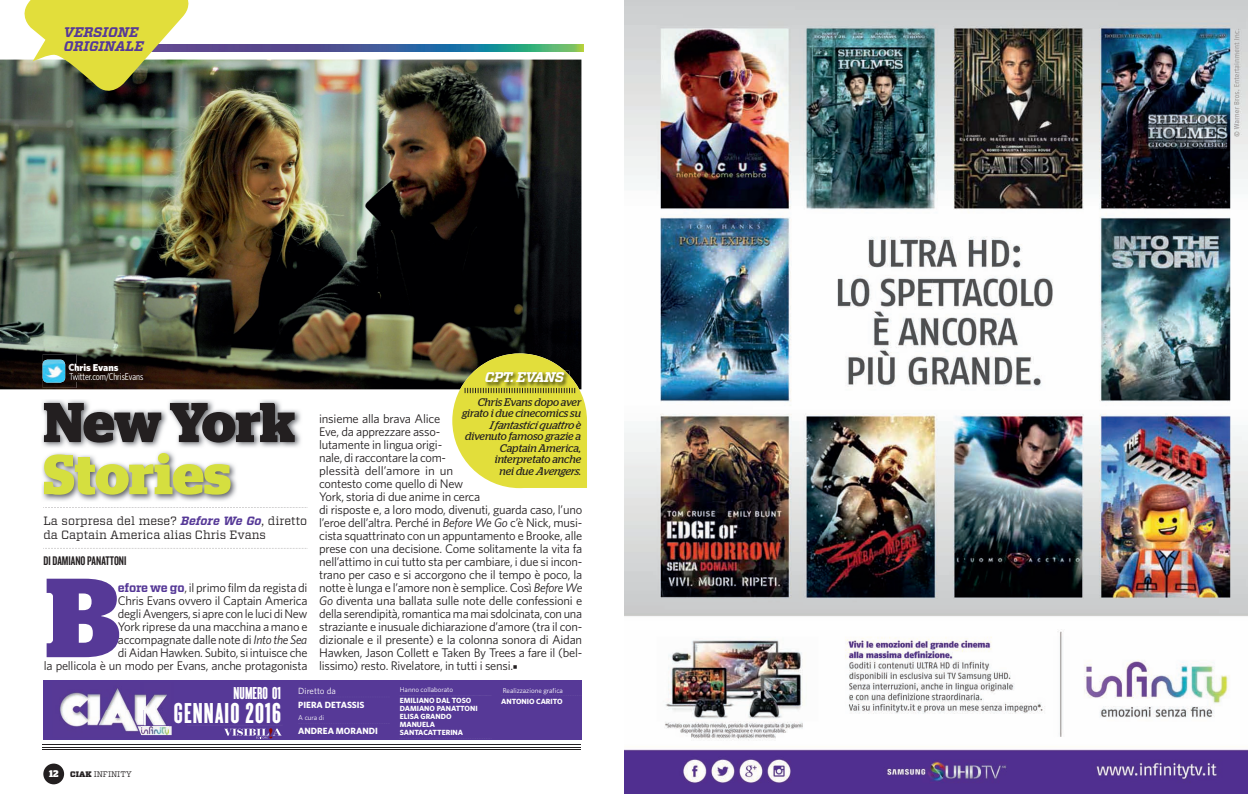
<style>
.page{position:relative;width:1248px;height:794px;background:#fff}
.page>*{position:absolute;margin:0;border:0;box-sizing:border-box;transform-origin:0 0}
.t1{font:700 112.1px "Stag";color:#563997}
.t2{font:700 55.8px "Stag";letter-spacing:-.02em;color:#231f20}
.t3{font:700 55.8px "Stag";letter-spacing:-.005em;color:#d5df3f}
.t4{font:30px "Cyclone Layers Background";letter-spacing:.04em;color:#fff}
.t5{font:18px "Cyclone Layers Background";color:#fff}
.t6{font:italic 700 14px "Vitesse";letter-spacing:-.04em;color:#fff}
.t7{font:italic 700 13.9px/13.9px "Vitesse";color:#563997}
.t8{font:13px "Knockout 48 Featherweight";color:#231f20}
.t9{font:12.5px/13px "Whitney";letter-spacing:-.02em;color:#231f20;text-align:right}
.t10{font:12px/14.4px "Vitesse";color:#231f20}
.t11{font:italic 11px/11.5px "Stag";letter-spacing:-.005em;color:#231f20;text-align:right}
.t12{font:10px "Whitney Condensed";color:#fff}
.t13{font:900 10px "Whitney";color:#fff}
.t14{font:700 9px "Whitney";color:#fff}
.t15{font:9px "Whitney";color:#fff}
.t16{font:8px "Vitesse";color:#231f20}
.t17{font:700 7.5px/8px "Whitney";color:#fff}
.t18{font:7px "Whitney";color:#fff}
.s1{font-weight:700;font-style:italic;color:#563997}
.s2{font-family:"Vitesse";font-weight:700;font-size:12px;color:#563997}
.s3{font-style:italic}
.s4{font-family:"Minion Pro";font-size:12px}
.s5{font-family:"Stag";font-weight:700;font-size:9.6px;color:#fff}
.s6{font-weight:900}
</style>
<div class="page">
<img style="left:196px;top:44px;width:387px;height:7px">
<hr style="left:43px;top:749px;width:538px;height:1px;background:#231f20">
<hr style="left:43px;top:747px;width:538px;height:1px;background:#231f20">
<hr style="left:43px;top:745px;width:538px;height:1px;background:#231f20">
<div style="left:43px;top:680px;width:539px;height:60px;background:#563997"></div>
<img style="left:59px;top:688px;width:112px;height:48px">
<svg style="left:137px;top:726px;width:35px;height:9px"></svg>
<img style="left:142px;top:726px;width:27px;height:8px">
<svg style="left:403px;top:695px;width:84px;height:1px"></svg>
<svg style="left:224px;top:728px;width:58px;height:10px"></svg>
<img style="left:0;top:60px;width:581px;height:329px">
<img style="left:42px;top:400px;width:259px;height:101px">
<svg style="left:43px;top:507px;width:264px;height:1px"></svg>
<svg style="left:43px;top:548px;width:264px;height:1px"></svg>
<svg style="left:452px;top:353px;width:135px;height:135px;background:#ccc945"></svg>
<img style="left:43px;top:354px;width:33px;height:34px">
<svg style="left:69px;top:363px;width:7px;height:18px"></svg>
<img style="left:43px;top:359px;width:22px;height:23px">
<div style="left:43px;top:763px;width:21px;height:21px;background:#231f20;border-radius:50%"></div>
<img style="left:624px;top:0;width:623px;height:794px">
<svg style="left:17px;top:0;width:179px;height:98px;background:#b5b55a"></svg>
<p class="t7" style="left:64px;top:25px;width:81px">VERSIONE<br>ORIGINALE</p>
<p class="t13" style="left:68px;top:360px;width:52px">Chris Evans</p>
<p class="t12" style="left:69px;top:370px;width:76px">Twitter.com/ChrisEvans</p>
<h2 class="t2" style="left:43px;top:390px;width:253px">New York</h2>
<h2 class="t3" style="left:43px;top:442px;width:189px">Stories</h2>
<p class="t10" style="left:43px;top:513px;width:265px">La sorpresa del mese? <span class="s1">Before We Go</span>, diretto da Captain America alias Chris Evans</p>
<p class="t8" style="left:43px;top:552px;width:85px">DI DAMIANO PANATTONI</p>
<h1 class="t1" style="left:46px;top:552px;width:76px">B</h1>
<p class="t9" style="left:44px;top:581px;width:265px"><span class="s2">efore we go</span>, il primo film da regista di<br>Chris Evans ovvero il Captain America<br>degli Avengers, si apre con le luci di New<br>York riprese da una macchina a mano e accompagnate dalle note di <span class="s3">Into the Sea<br></span>di Aidan Hawken. Subito, si intuisce che<br>la pellicola è un modo per Evans, anche protagonista</p>
<p class="t6" style="left:485px;top:368px;width:81px">CPT. EVANS</p>
<p class="t11" style="left:462px;top:396px;width:121px">Chris Evans dopo aver girato i due cinecomics su<br>I fantasticiquattro è divenuto famoso grazie a<br>Captain America, interpretato anche<br>nei due Avengers.</p>
<p class="t9" style="left:319px;top:412px;width:265px;text-align:left">insieme alla brava Alice<br>Eve, da apprezzare asso-<br>lutamente in lingua origi-<br>nale, di raccontare la com-<br>plessità dell’amore in un<br>contesto come quello di New<br>York, storia di due anime in cerca<br>di risposte e, a loro modo, divenuti, guarda caso, l’uno l’eroe dell’altra. Perché in <span class="s3">Before We Go</span> c’è Nick, musi&shy;cista squattrinato con un appuntamento e Brooke, alle prese con una decisione. Come solitamente la vita fa nell’attimo in cui tutto sta per cambiare, i due si incon&shy;trano per caso e si accorgono che il tempo è poco, la notte è lunga e l’amore non è semplice. Così <span class="s3">Before We Go</span> diventa una ballata sulle note delle confessioni e della serendipità, romantica ma mai sdolcinata, con una straziante e inusuale dichiarazione d’amore (tra il con&shy;dizionale e il presente) e la colonna sonora di Aidan Hawken, Jason Collett e Taken By Trees a fare il (bel&shy;lissimo) resto. Rivelatore, in tutti i sensi.<span class="s4">■</span></p>
<p class="t16" style="left:49px;top:769px;width:84px"><span class="s5">12</span> <span class="s6">CIAK</span> INFINITY</p>
<h3 class="t5" style="left:233px;top:681px;width:49px">NUMERO 01</h3>
<h3 class="t4" style="left:174px;top:692px;width:109px">GENNAIO 2016</h3>
<p class="t15" style="left:298px;top:685px;width:39px">Diretto da</p>
<p class="t14" style="left:298px;top:698px;width:68px">PIERA DETASSIS</p>
<p class="t18" style="left:298px;top:713px;width:27px">A cura di</p>
<p class="t14" style="left:298px;top:725px;width:81px">ANDREA MORANDI</p>
<p class="t18" style="left:399px;top:685px;width:55px">Hanno collaborato</p>
<p class="t17" style="left:399px;top:696px;width:79px">EMILIANO DAL TOSO<br>DAMIANO PANATTONI<br>ELISA GRANDO<br>MANUELA<br>SANTACATTERINA</p>
<p class="t18" style="left:502px;top:685px;width:62px">Realizzazione grafica</p>
<p class="t17" style="left:501px;top:697px;width:63px">ANTONIO CARITO</p>
</div>
